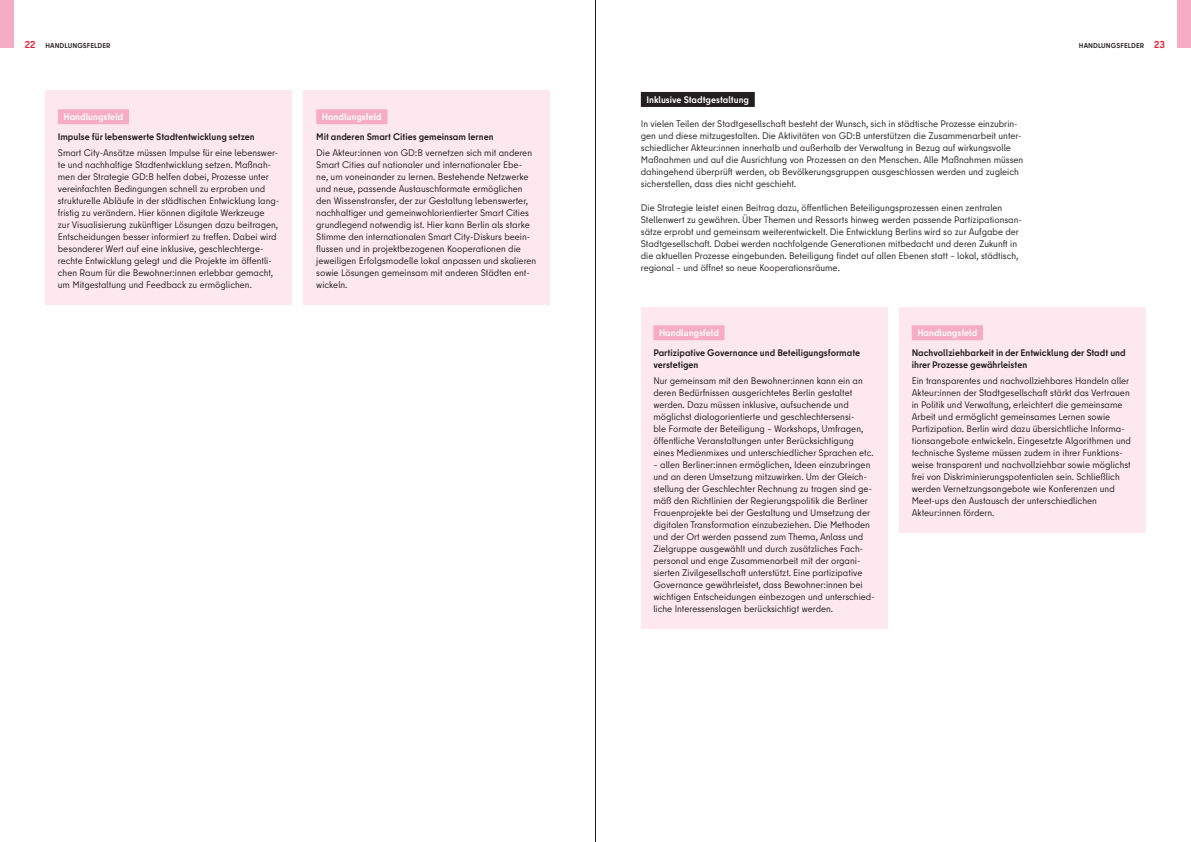
<style>
.page{position:relative;width:1191px;height:842px;background:#fff}
.page>*{position:absolute;margin:0;border:0;box-sizing:border-box;transform-origin:0 0}
.t1{font:700 10px "Berlin Type";color:#ee1b2d}
.t2{font:9.5px/12px "Berlin Type";color:#231f20}
.t3{font:700 9.5px/12px "Berlin Type";color:#231f20}
.t4{font:700 9.5px "Berlin Type";color:#fff}
.t5{font:700 7px "Berlin Type";color:#231f20}
.s1{font-size:10px;color:#ee1b2d}
</style>
<div class="page">
<div style="left:0;top:0;width:14px;height:48px;background:#f6acc4"></div>
<div style="left:1176px;top:0;width:15px;height:48px;background:#f6acc4"></div>
<div style="left:45px;top:91px;width:247px;height:214px;background:#fce8ee"></div>
<div style="left:58px;top:109px;width:71px;height:15px;background:#f6acc4"></div>
<div style="left:304px;top:91px;width:246px;height:214px;background:#fce8ee"></div>
<div style="left:316px;top:109px;width:71px;height:15px;background:#f6acc4"></div>
<div style="left:641px;top:92px;width:114px;height:15px;background:#231f20"></div>
<div style="left:641px;top:308px;width:246px;height:321px;background:#fce8ee"></div>
<div style="left:653px;top:325px;width:71px;height:15px;background:#f6acc4"></div>
<div style="left:899px;top:308px;width:246px;height:225px;background:#fce8ee"></div>
<div style="left:911px;top:325px;width:72px;height:15px;background:#f6acc4"></div>
<hr style="left:595px;top:0;width:1px;height:842px;background:#231f20">
<p class="t5" style="left:25px;top:41px;width:31px"><span class="s1">22</span> Handlungsfelder</p>
<p class="t5" style="left:1079px;top:41px;width:11px">Handlungsfelder</p>
<p class="t1" style="left:1154px;top:38px;width:12px">23</p>
<p class="t4" style="left:64px;top:111px;width:61px">Handlungsfeld</p>
<p class="t3" style="left:58px;top:131px;width:198px">Impulse für lebenswerte Stadtentwicklung setzen</p>
<p class="t2" style="left:58px;top:147px;width:223px">Smart City-Ansätze müssen Impulse für eine lebenswer&shy;te und nachhaltige Stadtentwicklung setzen. Maßnah&shy;men der Strategie GD:B helfen dabei, Prozesse unter vereinfachten Bedingungen schnell zu erproben und strukturelle Abläufe in der städtischen Entwicklung lang&shy;fristig zu verändern. Hier können digitale Werkzeuge<br>zur Visualisierung zukünftiger Lösungen dazu beitragen, Entscheidungen besser informiert zu treffen. Dabei wird besonderer Wert auf eine inklusive, geschlechterge&shy;rechte Entwicklung gelegt und die Projekte im öffentli&shy;chen Raum für die Bewohner:innen erlebbar gemacht, um Mitgestaltung und Feedback zu ermöglichen.</p>
<p class="t4" style="left:322px;top:111px;width:61px">Handlungsfeld</p>
<p class="t3" style="left:316px;top:131px;width:179px">Mit anderen Smart Cities gemeinsam lernen</p>
<p class="t2" style="left:316px;top:147px;width:222px">Die Akteur:innen von GD:B vernetzen sich mit anderen Smart Cities auf nationaler und internationaler Ebe&shy;ne, um voneinander zu lernen. Bestehende Netzwerke und neue, passende Austauschformate ermöglichen den Wissenstransfer, der zur Gestaltung lebenswerter, nachhaltiger und gemeinwohlorientierter Smart Cities grundlegend notwendig ist. Hier kann Berlin als starke Stimme den internationalen Smart City-Diskurs beein&shy;flussen und in projektbezogenen Kooperationen die jeweiligen Erfolgsmodelle lokal anpassen und skalieren sowie Lösungen gemeinsam mit anderen Städten ent&shy;wickeln.</p>
<p class="t4" style="left:646px;top:93px;width:104px">Inklusive Stadtgestaltung</p>
<p class="t2" style="left:641px;top:117px;width:384px">In vielen Teilen der Stadtgesellschaft besteht der Wunsch, sich in städtische Prozesse einzubrin&shy;gen und diese mitzugestalten. Die Aktivitäten von GD:B unterstützen die Zusammenarbeit unter&shy;schiedlicher Akteur:innen innerhalb und außerhalb der Verwaltung in Bezug auf wirkungsvolle Maßnahmen und auf die Ausrichtung von Prozessen an den Menschen. Alle Maßnahmen müssen dahingehend überprüft werden, ob Bevölkerungsgruppen ausgeschlossen werden und zugleich sicherstellen, dass dies nicht geschieht.</p>
<p class="t2" style="left:641px;top:201px;width:382px">Die Strategie leistet einen Beitrag dazu, öffentlichen Beteiligungsprozessen einen zentralen Stellenwert zu gewähren. Über Themen und Ressorts hinweg werden passende Partizipationsan&shy;sätze erprobt und gemeinsam weiterentwickelt. Die Entwicklung Berlins wird so zur Aufgabe der Stadtgesellschaft. Dabei werden nachfolgende Generationen mitbedacht und deren Zukunft in die aktuellen Prozesse eingebunden. Beteiligung findet auf allen Ebenen statt – lokal, städtisch, regional – und öffnet so neue Kooperationsräume.</p>
<p class="t4" style="left:659px;top:327px;width:61px">Handlungsfeld</p>
<p class="t3" style="left:653px;top:347px;width:208px">Partizipative Governance und Beteiligungsformate verstetigen</p>
<p class="t2" style="left:653px;top:375px;width:222px">Nur gemeinsam mit den Bewohner:innen kann ein an deren Bedürfnissen ausgerichtetes Berlin gestaltet werden. Dazu müssen inklusive, aufsuchende und möglichst dialogorientierte und geschlechtersensi-<br>ble Formate der Beteiligung – Workshops, Umfragen, öffentliche Veranstaltungen unter Berücksichtigung eines Medienmixes und unterschiedlicher Sprachen etc.</p>
<p class="t2" style="left:653px;top:459px;width:223px">– allen Berliner:innen ermöglichen, Ideen einzubringen und an deren Umsetzung mitzuwirken. Um der Gleich&shy;stellung der Geschlechter Rechnung zu tragen sind ge&shy;mäß den Richtlinien der Regierungspolitik die Berliner Frauenprojekte bei der Gestaltung und Umsetzung der digitalen Transformation einzubeziehen. Die Methoden und der Ort werden passend zum Thema, Anlass und Zielgruppe ausgewählt und durch zusätzliches Fach&shy;personal und enge Zusammenarbeit mit der organi&shy;sierten Zivilgesellschaft unterstützt. Eine partizipative Governance gewährleistet, dass Bewohner:innen bei wichtigen Entscheidungen einbezogen und unterschied&shy;liche Interessenslagen berücksichtigt werden.</p>
<p class="t4" style="left:917px;top:327px;width:61px">Handlungsfeld</p>
<p class="t3" style="left:911px;top:347px;width:215px">Nachvollziehbarkeit in der Entwicklung der Stadt und ihrer Prozesse gewährleisten</p>
<p class="t2" style="left:911px;top:375px;width:221px">Ein transparentes und nachvollziehbares Handeln aller Akteur:innen der Stadtgesellschaft stärkt das Vertrauen in Politik und Verwaltung, erleichtert die gemeinsame Arbeit und ermöglicht gemeinsames Lernen sowie Partizipation. Berlin wird dazu übersichtliche Informa&shy;tionsangebote entwickeln. Eingesetzte Algorithmen und technische Systeme müssen zudem in ihrer Funktions&shy;weise transparent und nachvollziehbar sowie möglichst frei von Diskriminierungspotentialen sein. Schließlich werden Vernetzungsangebote wie Konferenzen und Meet-ups den Austausch der unterschiedlichen Akteur:innen fördern.</p>
</div>
